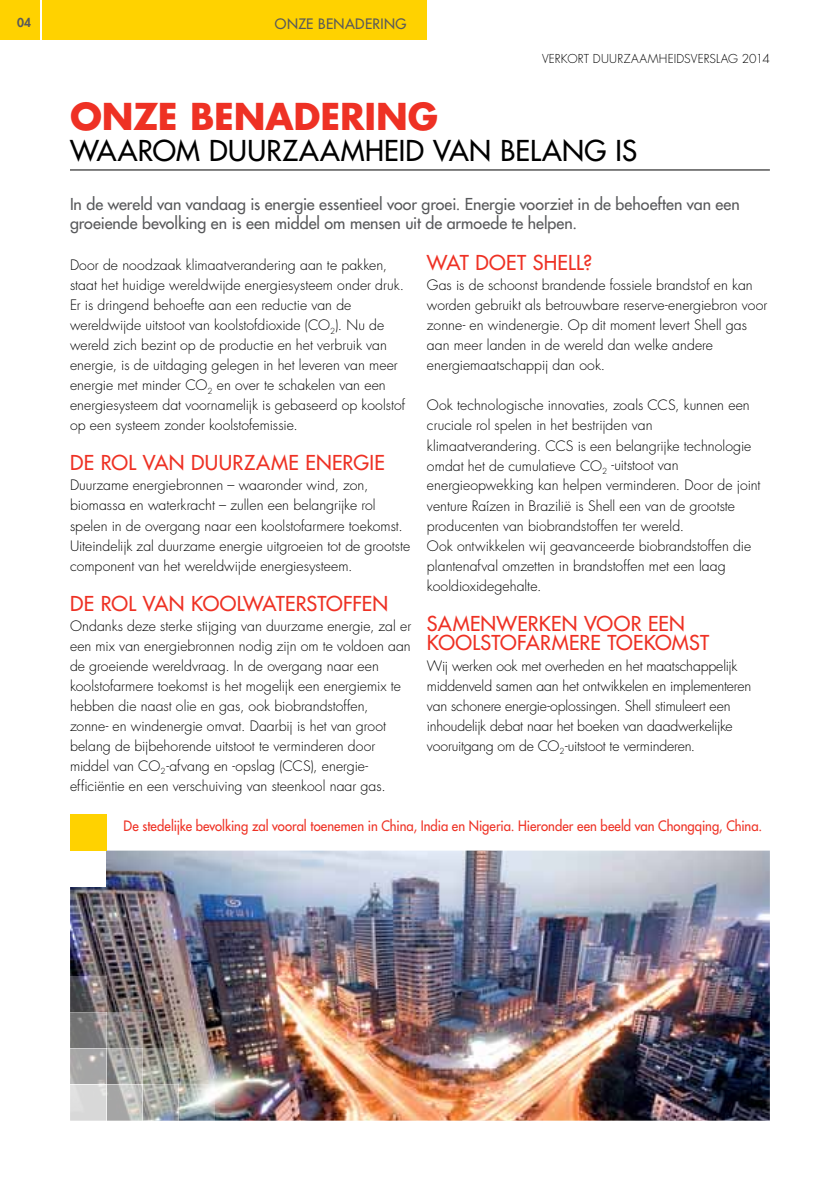
<style>
.page{position:relative;width:840px;height:1191px;background:#fff}
.page>*{position:absolute;margin:0;border:0;box-sizing:border-box;transform-origin:0 0}
.t1{font:700 36px "Futura Std";letter-spacing:-.005em;color:#ee3124}
.t2{font:500 28px "Futura Std";letter-spacing:.005em;color:#000}
.t3{font:500 20px "Futura Std";letter-spacing:.015em;color:#ee3124}
.t4{font:500 16px/19px "Futura Std";color:#58595b}
.t5{font:300 14px/20px "Futura Std";color:#000}
.t6{font:500 14px "Futura Std";letter-spacing:-.005em;color:#ee3124;scale:.93 1}
.t7{font:500 14px "Futura Std";letter-spacing:.025em;color:#58595b}
.t8{font:300 12px "Futura Std";letter-spacing:.01em;color:#000}
.t9{font:800 12px "Futura Std";color:#58595b}
</style>
<div class="page">
<div style="left:0;top:0;width:40px;height:40px;background:#ffd200"></div>
<div style="left:42px;top:0;width:384px;height:40px;background:#ffd200"></div>
<img style="left:70px;top:850px;width:699px;height:270px">
<div style="left:64px;top:814px;width:42px;height:72px;background:#fff"></div>
<div style="left:70px;top:814px;width:36px;height:36px;background:#ffd200"></div>
<div style="left:70px;top:1084px;width:36px;height:36px;background:#d8d8d8"></div>
<svg style="left:106px;top:1084px;width:36px;height:36px"></svg>
<svg style="left:142px;top:1084px;width:36px;height:36px"></svg>
<svg style="left:178px;top:1084px;width:36px;height:36px"></svg>
<svg style="left:106px;top:1048px;width:36px;height:36px"></svg>
<svg style="left:142px;top:1048px;width:36px;height:36px"></svg>
<svg style="left:106px;top:1012px;width:36px;height:36px"></svg>
<svg style="left:70px;top:1048px;width:36px;height:36px"></svg>
<svg style="left:70px;top:1012px;width:36px;height:36px"></svg>
<svg style="left:70px;top:976px;width:36px;height:36px"></svg>
<hr style="left:70px;top:170px;width:699px;height:1px;background:#000">
<p class="t9" style="left:17px;top:15px;width:16px">04</p>
<p class="t7" style="left:275px;top:15px;width:22px">ONZE</p>
<p class="t7" style="left:318px;top:15px;width:19px">BENA</p>
<p class="t7" style="left:355px;top:15px;width:35px">DERING</p>
<h1 class="t1" style="left:70px;top:93px;width:369px">ONZE BENADERING</h1>
<p class="t8" style="left:542px;top:52px;width:229px">VERKORT DUURZAAMHEIDSVERSLAG 2014</p>
<h2 class="t2" style="left:70px;top:133px;width:233px">WAAROM DUU RZAA</h2>
<h2 class="t2" style="left:340px;top:133px;width:224px">MHEI D VAN BELANG</h2>
<h2 class="t2" style="left:615px;top:133px;width:23px">IS</h2>
<p class="t4" style="left:70px;top:195px;width:671px">In de wereld van vandaag is energie essentieel voor groei. Energie voorziet in de behoeften van een groeiende bevolking en is een middel om mensen uit de armoede te helpen.</p>
<p class="t5" style="left:70px;top:256px;width:336px">Door de noodzaak klimaatverandering aan te pakken, staat het huidige wereldwijde energiesysteem onder druk.<br>Er is dringend behoefte aan een reductie van de wereldwijde uitstoot van koolstofdioxide (CO<sub>2</sub>). Nu de wereld zich bezint op de productie en het verbruik van energie, is de uitdaging gelegen in het leveren van meer energie met minder CO<sub>2</sub> en over te schakelen van een energiesysteem dat voornamelijk is gebaseerd op koolstof op een systeem zonder koolstofemissie.</p>
<h3 class="t3" style="left:70px;top:450px;width:44px">De rol</h3>
<h3 class="t3" style="left:143px;top:450px;width:243px">van duurzame energie</h3>
<p class="t5" style="left:70px;top:476px;width:341px">Duurzame energiebronnen – waaronder wind, zon, biomassa en waterkracht – zullen een belangrijke rol spelen in de overgang naar een koolstofarmere toekomst.<br>Uiteindelijk zal duurzame energie uitgroeien tot de grootste component van het wereldwijde energiesysteem.</p>
<h3 class="t3" style="left:70px;top:590px;width:44px">De rol</h3>
<h3 class="t3" style="left:143px;top:590px;width:76px">van koolw</h3>
<h3 class="t3" style="left:262px;top:590px;width:127px">aterstoffen</h3>
<p class="t5" style="left:70px;top:616px;width:342px">Ondanks deze sterke stijging van duurzame energie, zal er een mix van energiebronnen nodig zijn om te voldoen aan de groeiende wereldvraag. In de overgang naar een koolstofarmere toekomst is het mogelijk een energiemix te hebben die naast olie en gas, ook biobrandstoffen,<br>zonne- en windenergie omvat. Daarbij is het van groot belang de bijbehorende uitstoot te verminderen door middel van CO<sub>2</sub>-afvang en -opslag (CCS), energie&shy;efficiëntie en een verschuiving van steenkool naar gas.</p>
<h3 class="t3" style="left:427px;top:250px;width:167px">Wat doet Shell?</h3>
<p class="t5" style="left:427px;top:276px;width:342px">Gas is de schoonst brandende fossiele brandstof en kan worden gebruikt als betrouwbare reserve-energiebron voor zonne- en windenergie. Op dit moment levert Shell gas aan meer landen in de wereld dan welke andere energiemaatschappij dan ook.</p>
<p class="t5" style="left:427px;top:396px;width:335px">Ook technologische innovaties, zoals CCS, kunnen een cruciale rol spelen in het bestrijden van klimaatverandering. CCS is een belangrijke technologie omdat het de cumulatieve CO<sub>2</sub> -uitstoot van energieopwekking kan helpen verminderen. Door de joint venture Raízen in Brazilië is Shell een van de grootste producenten van biobrandstoffen ter wereld.<br>Ook ontwikkelen wij geavanceerde biobrandstoffen die plantenafval omzetten in brandstoffen met een laag kooldioxidegehalte.</p>
<h3 class="t3" style="left:427px;top:610px;width:173px">Samenwerken voor</h3>
<h3 class="t3" style="left:647px;top:610px;width:38px">een</h3>
<h3 class="t3" style="left:427px;top:629px;width:26px">kools</h3>
<h3 class="t3" style="left:491px;top:629px;width:179px">tofarmere toekoms</h3>
<h3 class="t3" style="left:699px;top:629px;width:11px">t</h3>
<p class="t5" style="left:427px;top:656px;width:325px">Wij werken ook met overheden en het maatschappelijk middenveld samen aan het ontwikkelen en implementeren van schonere energie-oplossingen. Shell stimuleert een inhoudelijk debat naar het boeken van daadwerkelijke vooruitgang om de CO<sub>2</sub>-uitstoot te verminderen.</p>
<p class="t6" style="left:124px;top:816px;width:687px">De stedelijke bevolking zal vooral toenemen in China, India en Nigeria. Hieronder een beeld van Chongqing, China.</p>
</div>
